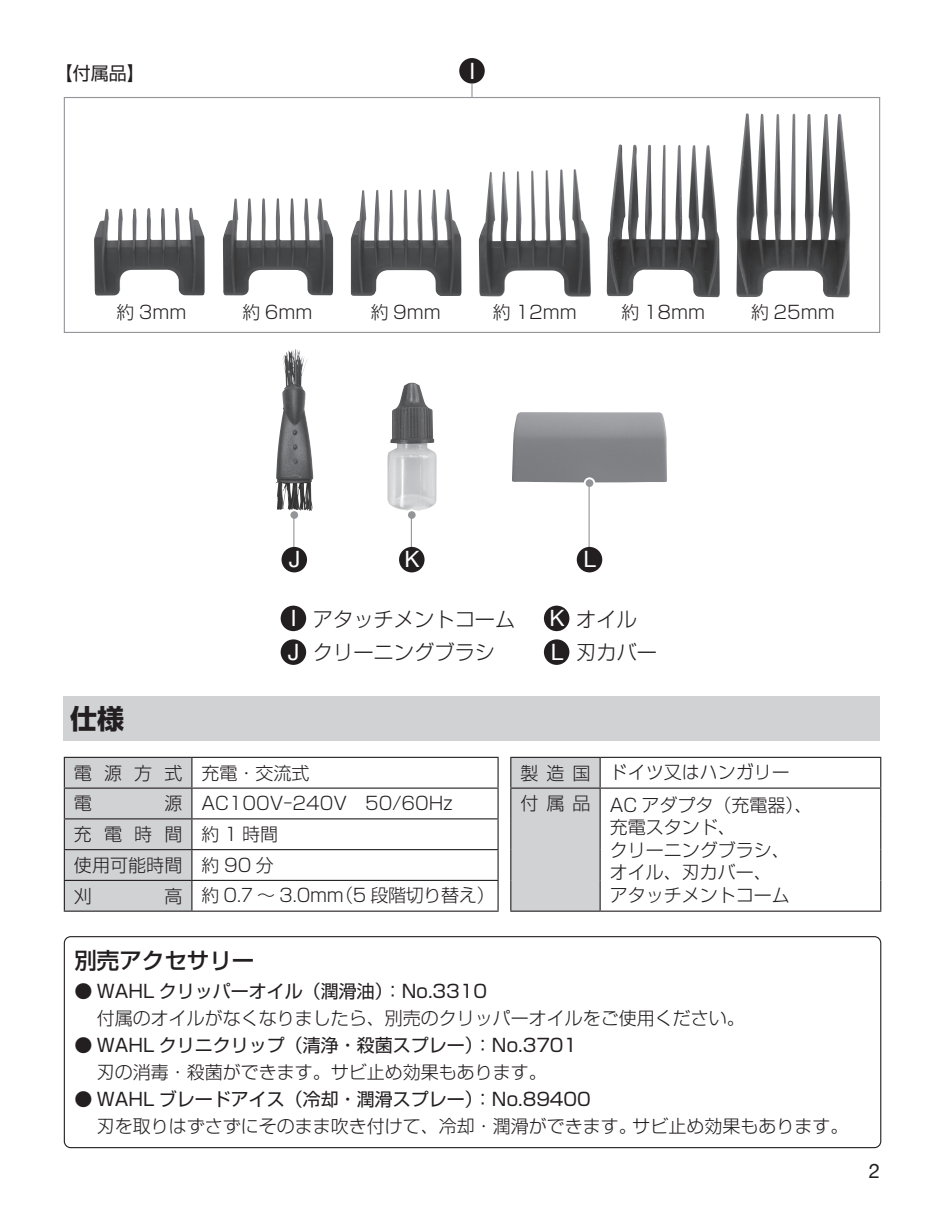
<style>
.page{position:relative;width:944px;height:1212px;background:#fff}
.page>*{position:absolute;margin:0;border:0;box-sizing:border-box;transform-origin:0 0}
.t1{font:700 27px "Shin Go Pro";color:#231f20}
.t2{font:22.5px "Helvetica Neue";color:#fff}
.title_2{font:500 22.5px "Shin Go Pro";color:#231f20}
.各部の名称{font:300 20.25px "Shin Go Pro";color:#231f20}
.t3{font:20.25px "Helvetica Neue";color:#231f20}
.read{font:300 18px "Shin Go Pro";color:#231f20}
.read_bullt{font:300 18px "Shin Go Pro";color:#231f20}
.read_bullt-2{font:18px "Shin Go Pro";color:#231f20}
.read-2{font:300 18px "UD Shin Go Pr 6 N";color:#231f20}
.read-3{font:18px "Shin Go Pro";color:#231f20}
.s1{font-family:"UD Shin Go Pr 6 N"}
</style>
<div class="page">
<div style="left:459px;top:58px;width:26px;height:26px;background:#231f20;border-radius:50%"></div>
<hr style="left:471px;top:84px;width:2px;height:34px;background:#939598">
<div style="left:64px;top:696px;width:816px;height:45px;background:#d1d2d4"></div>
<div style="left:64px;top:819px;width:128px;height:31px;background:#d1d2d4"></div>
<div style="left:64px;top:850px;width:128px;height:30px;background:#d1d2d4"></div>
<div style="left:64px;top:880px;width:128px;height:31px;background:#d1d2d4"></div>
<hr style="left:192px;top:757px;width:307px;height:1px;background:#231f20">
<hr style="left:497px;top:758px;width:2px;height:29px;background:#231f20">
<hr style="left:600px;top:757px;width:281px;height:1px;background:#231f20">
<svg style="left:880px;top:758px;width:1px;height:29px"></svg>
<hr style="left:192px;top:787px;width:307px;height:2px;background:#231f20">
<div style="left:64px;top:757px;width:128px;height:61px;background:#d1d2d4"></div>
<hr style="left:497px;top:789px;width:2px;height:29px;background:#231f20">
<hr style="left:880px;top:789px;width:1px;height:30px;background:#231f20">
<hr style="left:64px;top:818px;width:128px;height:1px;background:#231f20">
<hr style="left:64px;top:819px;width:1px;height:30px;background:#231f20">
<hr style="left:192px;top:818px;width:307px;height:1px;background:#231f20">
<hr style="left:191px;top:819px;width:1px;height:30px;background:#231f20">
<hr style="left:497px;top:819px;width:2px;height:30px;background:#231f20">
<hr style="left:880px;top:819px;width:1px;height:31px;background:#231f20">
<hr style="left:64px;top:849px;width:128px;height:1px;background:#231f20">
<hr style="left:64px;top:850px;width:1px;height:30px;background:#231f20">
<hr style="left:192px;top:849px;width:307px;height:1px;background:#231f20">
<hr style="left:191px;top:850px;width:1px;height:30px;background:#231f20">
<hr style="left:497px;top:850px;width:2px;height:30px;background:#231f20">
<hr style="left:880px;top:850px;width:1px;height:30px;background:#231f20">
<hr style="left:64px;top:880px;width:128px;height:1px;background:#231f20">
<svg style="left:64px;top:881px;width:1px;height:29px"></svg>
<hr style="left:192px;top:880px;width:307px;height:1px;background:#231f20">
<svg style="left:191px;top:881px;width:1px;height:29px"></svg>
<hr style="left:497px;top:881px;width:2px;height:29px;background:#231f20">
<hr style="left:880px;top:880px;width:1px;height:30px;background:#231f20">
<hr style="left:64px;top:910px;width:128px;height:2px;background:#231f20">
<hr style="left:192px;top:910px;width:307px;height:2px;background:#231f20">
<hr style="left:600px;top:910px;width:281px;height:2px;background:#231f20">
<div style="left:510px;top:757px;width:91px;height:154px;background:#d1d2d4"></div>
<hr style="left:510px;top:787px;width:90px;height:2px;background:#231f20">
<hr style="left:600px;top:787px;width:281px;height:2px;background:#231f20">
<hr style="left:600px;top:789px;width:1px;height:30px;background:#231f20">
<hr style="left:600px;top:819px;width:1px;height:31px;background:#231f20">
<hr style="left:510px;top:910px;width:90px;height:2px;background:#231f20">
<div style="left:64px;top:936px;width:817px;height:212px;border:1px solid #231f20;border-radius:6px"></div>
<div style="left:281px;top:606px;width:25px;height:25px;background:#231f20;border-radius:50%"></div>
<div style="left:544px;top:606px;width:25px;height:25px;background:#231f20;border-radius:50%"></div>
<div style="left:281px;top:639px;width:25px;height:26px;background:#231f20;border-radius:50%"></div>
<div style="left:544px;top:639px;width:25px;height:26px;background:#231f20;border-radius:50%"></div>
<img style="left:276px;top:349px;width:37px;height:162px">
<div style="left:289px;top:509px;width:11px;height:12px;background:#fff;border-radius:50%"></div>
<svg style="left:294px;top:519px;width:1px;height:28px"></svg>
<hr style="left:293px;top:516px;width:1px;height:32px;background:#939598">
<div style="left:290px;top:511px;width:8px;height:8px;background:#939598;border-radius:50%"></div>
<div style="left:282px;top:547px;width:25px;height:25px;background:#231f20;border-radius:50%"></div>
<img style="left:388px;top:383px;width:49px;height:128px">
<div style="left:406px;top:509px;width:12px;height:12px;background:#fff;border-radius:50%"></div>
<hr style="left:411px;top:516px;width:1px;height:32px;background:#939598">
<div style="left:408px;top:511px;width:8px;height:8px;background:#939598;border-radius:50%"></div>
<div style="left:399px;top:547px;width:26px;height:25px;background:#231f20;border-radius:50%"></div>
<img style="left:512px;top:412px;width:155px;height:71px">
<svg style="left:584px;top:477px;width:11px;height:12px"></svg>
<svg style="left:587px;top:486px;width:4px;height:61px"></svg>
<hr style="left:589px;top:484px;width:1px;height:64px;background:#939598">
<div style="left:586px;top:479px;width:7px;height:8px;background:#939598;border-radius:50%"></div>
<div style="left:577px;top:547px;width:25px;height:25px;background:#231f20;border-radius:50%"></div>
<div style="left:64px;top:97px;width:816px;height:236px;background:#fff;border:1px solid #939598"></div>
<img style="left:94px;top:208px;width:111px;height:88px">
<img style="left:223px;top:198px;width:110px;height:97px">
<img style="left:351px;top:189px;width:111px;height:107px">
<img style="left:479px;top:169px;width:112px;height:128px">
<img style="left:607px;top:145px;width:113px;height:152px">
<img style="left:736px;top:113px;width:115px;height:184px">
<p class="read-3" style="left:55px;top:58px;width:91px">【付属品】</p>
<p class="t2" style="left:469px;top:54px;width:7px">I</p>
<p class="read" style="left:116px;top:297px;width:72px">約 3mm</p>
<p class="read" style="left:242px;top:297px;width:72px">約 6mm</p>
<p class="read" style="left:371px;top:297px;width:72px">約 9mm</p>
<p class="read" style="left:493px;top:297px;width:85px">約 12mm</p>
<p class="read" style="left:621px;top:297px;width:85px">約 18mm</p>
<p class="read" style="left:751px;top:297px;width:85px">約 25mm</p>
<p class="t2" style="left:289px;top:543px;width:13px">J</p>
<p class="t2" style="left:405px;top:543px;width:17px">K</p>
<p class="t2" style="left:584px;top:543px;width:14px">L</p>
<p class="t2" style="left:291px;top:602px;width:7px">I</p>
<p class="各部の名称" style="left:313px;top:602px;width:204px">アタッチメントコーム</p>
<p class="t2" style="left:549px;top:602px;width:17px">K</p>
<p class="各部の名称" style="left:576px;top:602px;width:62px">オイル</p>
<p class="t2" style="left:288px;top:636px;width:13px">J</p>
<p class="各部の名称" style="left:313px;top:636px;width:184px">クリーニングブラシ</p>
<p class="t2" style="left:551px;top:636px;width:14px">L</p>
<p class="各部の名称" style="left:576px;top:636px;width:82px">刃カバー</p>
<p class="t1" style="left:70px;top:697px;width:55px">仕様</p>
<p class="read" style="left:74px;top:758px;width:110px">電源方式</p>
<p class="read" style="left:201px;top:758px;width:109px">充電・交流式</p>
<p class="read" style="left:520px;top:758px;width:72px">製造国</p>
<p class="read-2" style="left:610px;top:757px;width:181px">ドイツ又はハンガリー</p>
<p class="read" style="left:74px;top:789px;width:19px">電</p>
<p class="read" style="left:164px;top:789px;width:19px">源</p>
<p class="read" style="left:201px;top:789px;width:252px">AC100V-240V　50/60Hz</p>
<p class="read" style="left:520px;top:789px;width:72px">付属品</p>
<p class="read" style="left:610px;top:790px;width:204px">AC アダプタ（充電器）、</p>
<p class="read" style="left:610px;top:813px;width:127px">充電スタンド、</p>
<p class="read" style="left:610px;top:835px;width:181px">クリーニングブラシ、</p>
<p class="read" style="left:610px;top:858px;width:163px">オイル、刃カバー、</p>
<p class="read" style="left:610px;top:880px;width:181px">アタッチメントコーム</p>
<p class="read" style="left:74px;top:819px;width:110px">充電時間</p>
<p class="read" style="left:201px;top:819px;width:78px">約1時間</p>
<p class="read" style="left:74px;top:850px;width:110px">使用可能時間</p>
<p class="read" style="left:201px;top:850px;width:74px">約90分</p>
<p class="read" style="left:74px;top:881px;width:19px">刈</p>
<p class="read" style="left:164px;top:881px;width:19px">高</p>
<p class="read_bullt" style="left:202px;top:880px;width:295px">約 0.<span class="s1">7</span> 〜 3.0mm（5 段階切り替え）</p>
<p class="title_2" style="left:74px;top:942px;width:182px">別売アクセサリー</p>
<p class="read_bullt-2" style="left:74px;top:976px;width:414px">● WAHL クリッパーオイル（潤滑油）：No.3310</p>
<p class="read_bullt" style="left:97px;top:1003px;width:650px">付属のオイルがなくなりましたら、別売のクリッパーオイルをご使用ください。</p>
<p class="read_bullt-2" style="left:74px;top:1030px;width:504px">● WAHL クリニクリップ（清浄・殺菌スプレー）：No.3701</p>
<p class="read_bullt" style="left:97px;top:1057px;width:452px">刃の消毒・殺菌ができます。サビ止め効果もあります。</p>
<p class="read_bullt-2" style="left:74px;top:1084px;width:518px">● WAHL ブレードアイス（冷却・潤滑スプレー）：No.89400</p>
<p class="read_bullt" style="left:97px;top:1111px;width:753px">刃を取りはずさずにそのまま吹き付けて、冷却・潤滑ができます。サビ止め効果もあります。</p>
<p class="t3" style="left:869px;top:1156px;width:13px">2</p>
</div>
